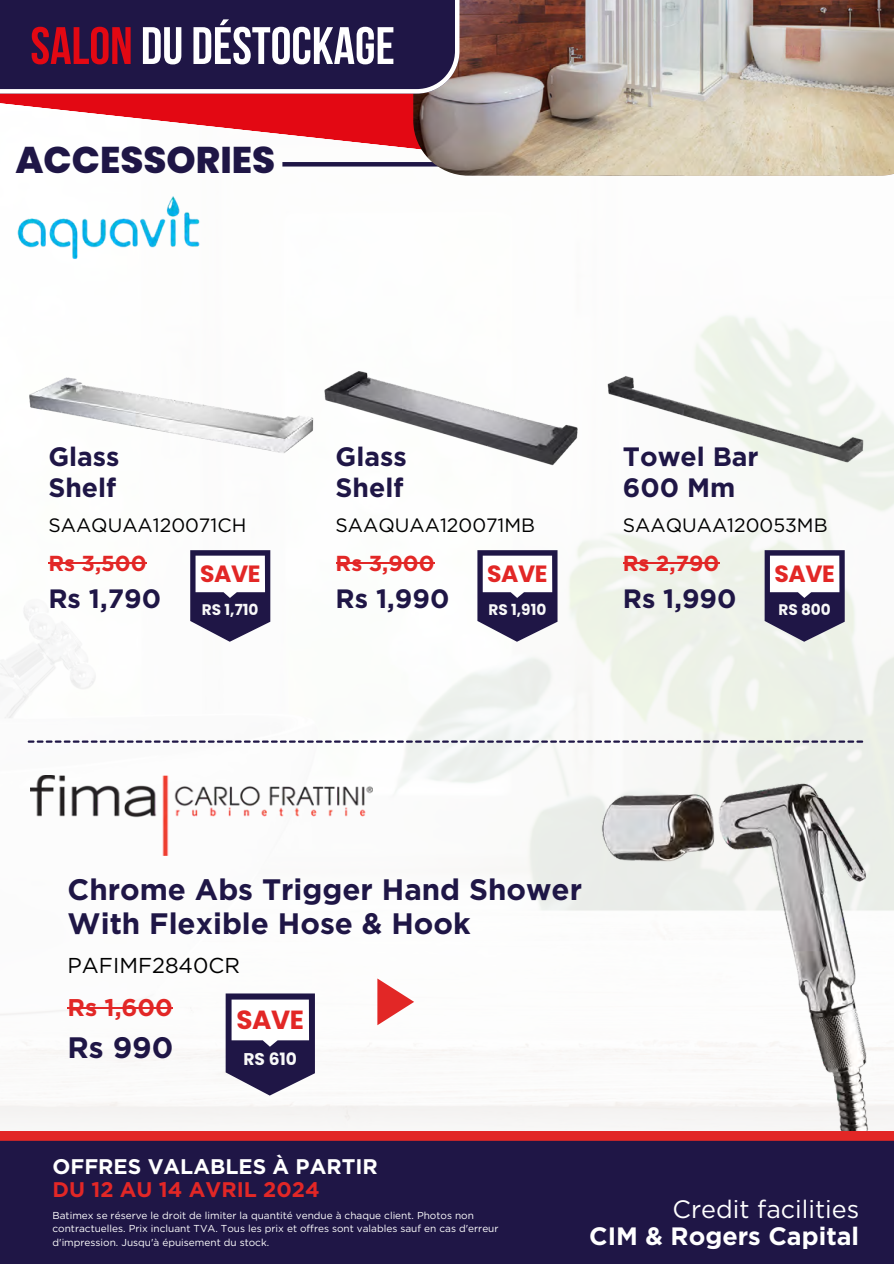
<style>
.page{position:relative;width:894px;height:1264px;background:#fff}
.page>*{position:absolute;margin:0;border:0;box-sizing:border-box;transform-origin:0 0}
.t1{font:700 52.65px "Bebas Neue";color:#fff}
.t2{font:800 37.2px "Poppins";color:#1f1646}
.t3{font:700 29.55px/34.2px "Gotham";color:#1f1646}
.t4{font:700 26.55px/30.8px "Gotham";color:#1f1646}
.t5{font:700 26.25px "Poppins";color:#e22726}
.t6{font:700 25.05px/26.8px "Gotham";color:#fff;text-align:right}
.t7{font:700 24.15px "Gotham";color:#e22726}
.t8{font:700 23.55px "Poppins";letter-spacing:-.015em;color:#e22726}
.t9{font:700 21.75px "Gotham";color:#e22726}
.t10{font:21.45px "Gotham";color:#000}
.t11{font:700 21.15px/23px "Gotham";color:#fff}
.t12{font:19.35px "Gotham";color:#000}
.t13{font:700 16.95px "Poppins";color:#f8f8f8}
.t14{font:700 15.3px "Poppins";color:#f8f8f8}
.t15{font:10.05px/13.4px "Gotham";color:#fff}
.s1{color:#e30813}
.s2{color:#e22726}
.s3{font-weight:400}
</style>
<div class="page">
<img style="left:0;top:166px;width:893px;height:961px">
<svg style="left:0;top:94px;width:413px;height:55px;fill:#e30813"></svg>
<hr style="left:282px;top:162px;width:281px;height:4px;background:#1f1646">
<img style="left:413px;top:0;width:480px;height:176px">
<div style="left:0;top:0;width:459px;height:94px;background:#1f1646"></div>
<img style="left:592px;top:751px;width:301px;height:380px">
<svg style="left:0;top:1131px;width:893px;height:132px;background:#2d1743"></svg>
<hr style="left:48px;top:562px;width:98px;height:2px;background:#e22726">
<svg style="left:190px;top:550px;width:80px;height:91px"></svg>
<hr style="left:68px;top:1007px;width:105px;height:1px;background:#e22726">
<svg style="left:225px;top:993px;width:89px;height:102px"></svg>
<svg style="left:377px;top:978px;width:37px;height:47px"></svg>
<svg style="left:28px;top:740px;width:834px;height:2px"></svg>
<img style="left:10px;top:194px;width:197px;height:68px">
<img style="left:30px;top:775px;width:342px;height:80px">
<hr style="left:335px;top:562px;width:99px;height:2px;background:#e22726">
<svg style="left:477px;top:550px;width:80px;height:91px"></svg>
<img style="left:320px;top:362px;width:266px;height:107px">
<hr style="left:622px;top:562px;width:97px;height:2px;background:#e22726">
<svg style="left:764px;top:550px;width:80px;height:91px"></svg>
<img style="left:20px;top:359px;width:300px;height:112px">
<img style="left:601px;top:357px;width:267px;height:112px">
<p class="t1" style="left:30px;top:24px;width:366px"><span class="s1">SALON</span> DU DÉSTOCKAGE</p>
<h2 class="t2" style="left:16px;top:134px;width:261px">ACCESSORIES</h2>
<h5 class="t4" style="left:48px;top:441px;width:73px">Glass<br>Shelf</h5>
<p class="t4" style="left:335px;top:441px;width:73px">Glass<br>Shelf</p>
<h5 class="t4" style="left:622px;top:441px;width:137px">Towel Bar<br>600 Mm</h5>
<p class="t12" style="left:48px;top:513px;width:199px">SAAQUAA120071CH</p>
<p class="t12" style="left:335px;top:513px;width:201px">SAAQUAA120071MB</p>
<p class="t12" style="left:622px;top:513px;width:206px">SAAQUAA120053MB</p>
<p class="t9" style="left:48px;top:550px;width:100px">Rs 3,500</p>
<p class="t8" style="left:200px;top:557px;width:62px">SAVE</p>
<h5 class="t9" style="left:335px;top:550px;width:100px">Rs 3,900</h5>
<p class="t8" style="left:487px;top:557px;width:62px">SAVE</p>
<p class="t9" style="left:622px;top:550px;width:98px">Rs 2,790</p>
<p class="t8" style="left:774px;top:557px;width:62px">SAVE</p>
<h5 class="t4" style="left:48px;top:582px;width:114px">Rs 1,790</h5>
<p class="t14" style="left:202px;top:598px;width:58px">RS 1,710</p>
<h5 class="t4" style="left:335px;top:582px;width:115px">Rs 1,990</h5>
<p class="t14" style="left:488px;top:598px;width:59px">RS 1,910</p>
<p class="t4" style="left:622px;top:582px;width:115px">Rs 1,990</p>
<h3 class="t14" style="left:778px;top:598px;width:54px">RS 800</h3>
<p class="t3" style="left:68px;top:872px;width:516px">Chrome Abs Trigger Hand Shower<br>With Flexible Hose &amp; Hook</p>
<h5 class="t10" style="left:68px;top:952px;width:174px">PAFIMF2840CR</h5>
<p class="t7" style="left:68px;top:993px;width:107px">Rs 1,600</p>
<p class="t3" style="left:68px;top:1029px;width:107px">Rs 990</p>
<p class="t5" style="left:236px;top:1001px;width:69px">SAVE</p>
<p class="t13" style="left:243px;top:1047px;width:55px">RS 610</p>
<h4 class="t11" style="left:52px;top:1154px;width:327px">OFFRES VALABLES À PARTIR<br><span class="s2">DU 12 AU 14 AVRIL 2024</span></h4>
<p class="t15" style="left:52px;top:1208px;width:447px">Batimex se réserve le droit de limiter la quantité vendue à chaque client. Photos non contractuelles. Prix incluant TVA. Tous les prix et offres sont valables sauf en cas d'erreur d'impression. Jusqu'à épuisement du stock.</p>
<p class="t6" style="left:589px;top:1195px;width:271px"><span class="s3">Credit facilities<br></span>CIM &amp; Rogers Capital</p>
</div>
